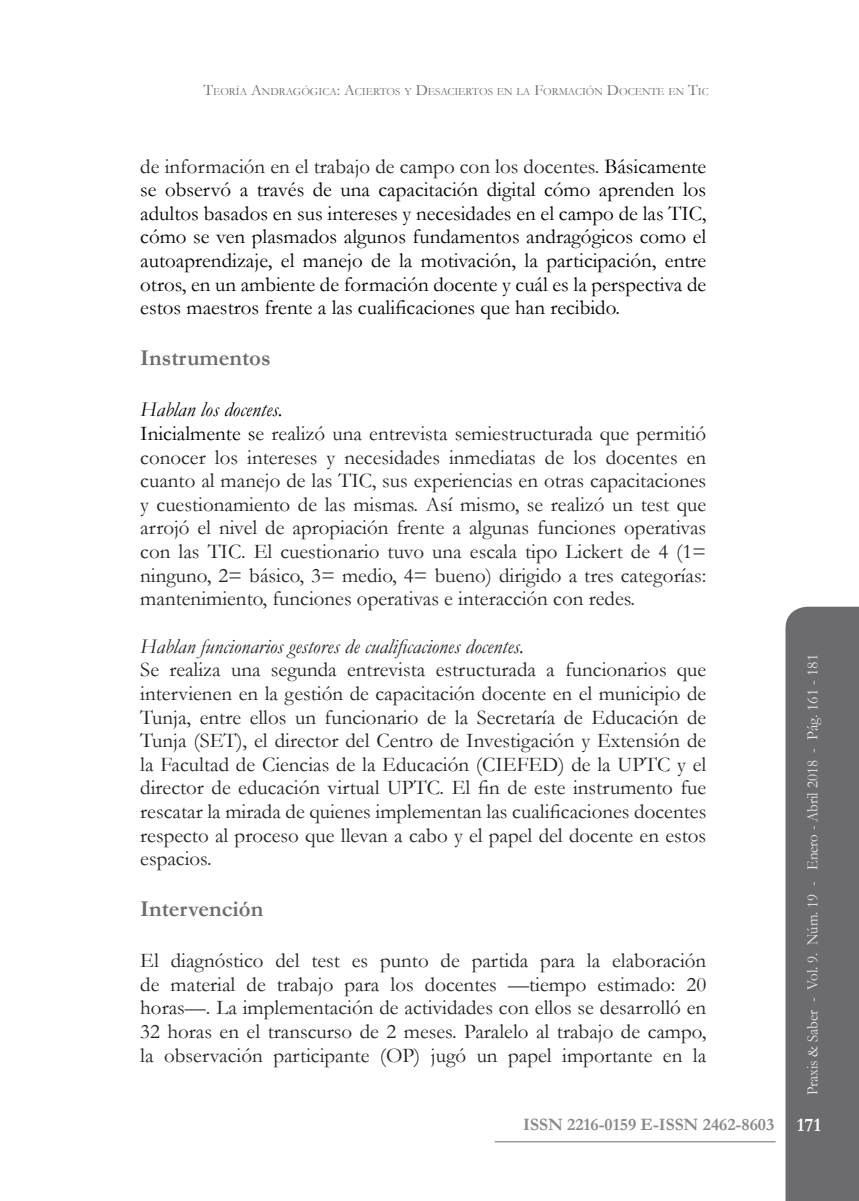
<style>
.page{position:relative;width:859px;height:1201px;background:#fff}
.page>*{position:absolute;margin:0;border:0;box-sizing:border-box;transform-origin:0 0}
.t1{font:700 22.75px "Garamond";color:#6c6c6e}
.t2{font:21px/23.6px "Garamond";color:#231f20;text-align:justify}
.t3{font:21px/23.6px "Garamond";color:#000;text-align:justify}
.t4{font:italic 21px "Garamond";color:#231f20}
.t5{font:700 19.25px "Garamond";color:#fff}
.t6{font:700 17.5px "Garamond";color:#888}
.t7{font:15.75px "Garamond";color:#e6e7e9;scale:.95 1}
.t8{font:11.03px "Garamond";color:#6c6c6e}
.s1{font-size:15.75px}
.s2{color:#231f20}
.s3{font-style:italic;color:#000}
.s4{color:#000}
</style>
<div class="page">
<div style="left:785px;top:606px;width:73px;height:594px;background:#6c6c6e"></div>
<hr style="left:494px;top:1141px;width:281px;height:1px;background:#6c6c6e">
<p class="t8" style="left:203px;top:84px;width:506px"><span class="s1">T</span>EORÍA <span class="s1">A</span>NDRAGÓGICA<span class="s1">: A</span>CIERTOS Y <span class="s1">D</span>ESACIERTOS EN LA <span class="s1">F</span>ORMACIÓN <span class="s1">D</span>OCENTE EN <span class="s1">T</span>IC</p>
<p class="t3" style="left:140px;top:154px;width:567px"><span class="s2">de información en el trabajo de campo con los docentes.</span> Básicamente se observó a través de una capacitación digital cómo aprenden los adultos basados en sus intereses y necesidades en el campo de las TIC, cómo se ven plasmados algunos fundamentos andragógicos como el autoaprendizaje, el manejo de la motivación, la participación, entre otros, en un ambiente de formación docente y cuál es la perspectiva de estos maestros frente a las cualificaciones que han recibido.</p>
<p class="t1" style="left:140px;top:342px;width:132px">Instrumentos</p>
<p class="t2" style="left:140px;top:397px;width:567px;text-align:left"><span class="s3">Hablan los docentes.<br></span><span class="s4">Inicialmente s</span>e realizó una entrevista semiestructurada que permitió conocer los intereses y necesidades inmediatas de los docentes en cuanto al manejo de las TIC, sus experiencias en otras capacitaciones y cuestionamiento de las mismas. Así mismo, se realizó un test que arrojó el nivel de apropiación frente a algunas funciones operativas con las TIC. El cuestionario tuvo una escala tipo Lickert de 4 (1= ninguno, 2= básico, 3= medio, 4= bueno) dirigido a tres categorías: mantenimiento, funciones operativas e interacción con redes.</p>
<p class="t4" style="left:140px;top:631px;width:385px">Hablan funcionarios gestores de cualificaciones docentes.</p>
<p class="t2" style="left:140px;top:657px;width:567px">Se realiza una segunda entrevista estructurada a funcionarios que intervienen en la gestión de capacitación docente en el municipio de Tunja, entre ellos un funcionario de la Secretaría de Educación de Tunja (SET), el director del Centro de Investigación y Extensión de la Facultad de Ciencias de la Educación (CIEFED) de la UPTC y el director de educación virtual UPTC. El fin de este instrumento fue rescatar la mirada de quienes implementan las cualificaciones docentes respecto al proceso que llevan a cabo y el papel del docente en estos espacios.</p>
<p class="t1" style="left:140px;top:893px;width:124px">Intervención</p>
<p class="t2" style="left:140px;top:948px;width:567px">El diagnóstico del test es punto de partida para la elaboración de material de trabajo para los docentes —tiempo estimado: 20 horas—. La implementación de actividades con ellos se desarrolló en 32 horas en el transcurso de 2 meses. Paralelo al trabajo de campo, la observación participante (OP) jugó un papel importante en la</p>
<p class="t6" style="left:523px;top:1112px;width:252px">ISSN 2216-0159 E-ISSN 2462-8603</p>
<p class="t7" style="left:801px;top:1095px;width:466px;rotate:-90deg">Praxis &amp; Saber - Vol. 9. Núm. 19 - Enero - Abril 2018 - Pág. 161 - 181</p>
<p class="t5" style="left:796px;top:1112px;width:26px">171</p>
</div>
